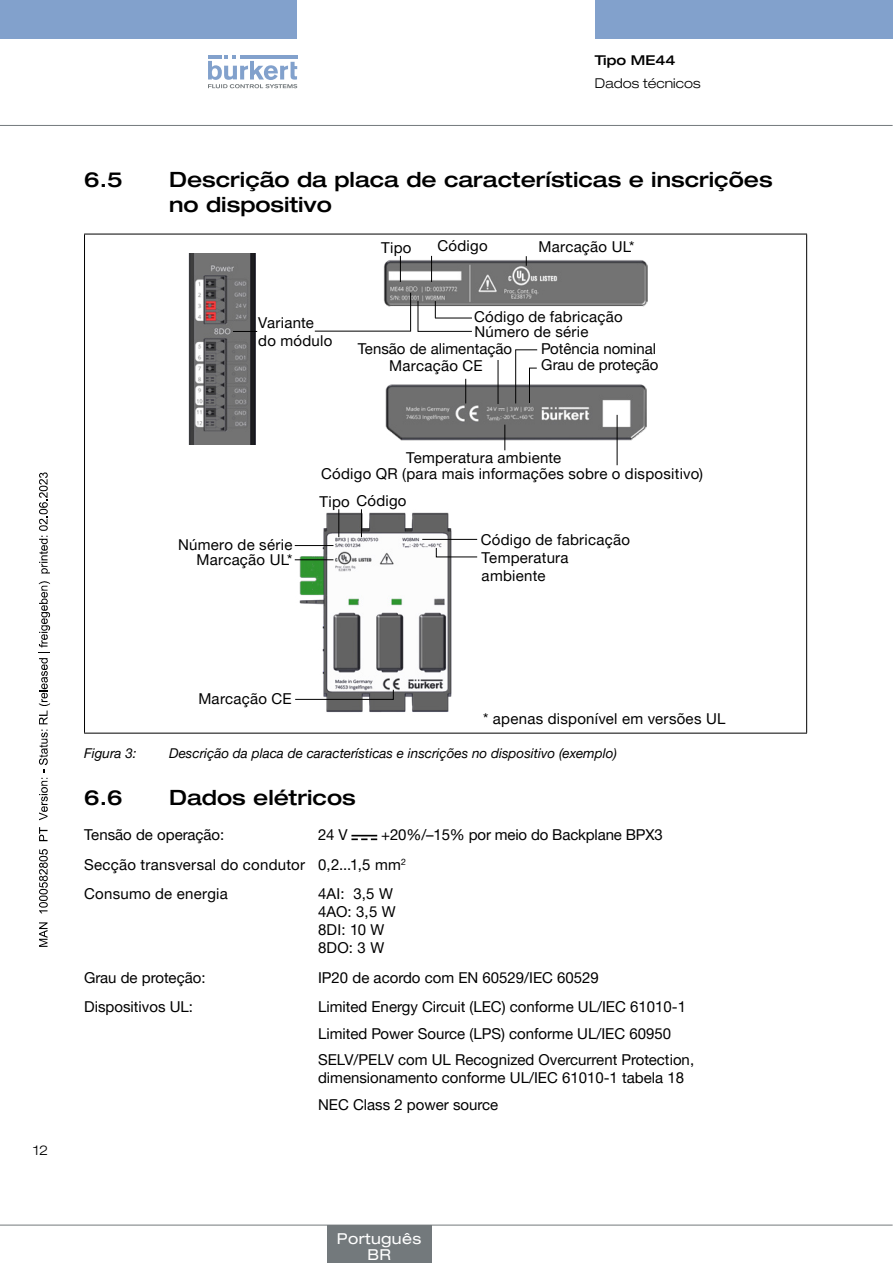
<style>
.page{position:relative;width:893px;height:1263px;background:#fff}
.page>*{position:absolute;margin:0;border:0;box-sizing:border-box;transform-origin:0 0}
.t1{font:500 expanded 21px/25.2px "Helvetica Neue LTW1 G";color:#000}
.t2{font:15px/18px "Helvetica Neue LTW1 G";color:#000}
.t3{font:15px "Helvetica Neue LTW1 G";letter-spacing:.02em;color:#000}
.t4{font:expanded 15px/16.5px "Helvetica Neue LTW1 G";letter-spacing:.025em;color:#fff;text-align:center}
.t5{font:italic 13.5px "Helvetica Neue LTW1 G";color:#000}
.t6{font:300 expanded 13.5px "Helvetica Neue LTW1 G";color:#000}
.t7{font:500 expanded 13.5px "Helvetica Neue LTW1 G";color:#000}
</style>
<div class="page">
<div style="left:0;top:0;width:297px;height:38px;background:#82a1cc"></div>
<div style="left:595px;top:0;width:298px;height:38px;background:#82a1cc"></div>
<svg style="left:208px;top:55px;width:89px;height:33px"></svg>
<hr style="left:0;top:125px;width:893px;height:1px;background:#73797c">
<hr style="left:84px;top:234px;width:723px;height:1px;background:#000">
<hr style="left:84px;top:234px;width:1px;height:499px;background:#000">
<hr style="left:806px;top:234px;width:1px;height:499px;background:#000">
<hr style="left:84px;top:733px;width:723px;height:1px;background:#000">
<img style="left:385px;top:384px;width:262px;height:56px">
<img style="left:384px;top:260px;width:264px;height:46px">
<svg style="left:529px;top:367px;width:9px;height:37px"></svg>
<svg style="left:400px;top:256px;width:1px;height:26px"></svg>
<svg style="left:431px;top:256px;width:1px;height:26px"></svg>
<svg style="left:465px;top:379px;width:1px;height:24px"></svg>
<svg style="left:504px;top:425px;width:1px;height:25px"></svg>
<hr style="left:617px;top:415px;width:1px;height:50px;background:#000">
<hr style="left:498px;top:360px;width:1px;height:44px;background:#000">
<hr style="left:515px;top:350px;width:1px;height:53px;background:#000">
<svg style="left:515px;top:349px;width:22px;height:1px"></svg>
<hr style="left:418px;top:301px;width:1px;height:31px;background:#000">
<hr style="left:418px;top:331px;width:54px;height:1px;background:#000">
<svg style="left:435px;top:301px;width:1px;height:17px"></svg>
<hr style="left:435px;top:318px;width:37px;height:1px;background:#000">
<img style="left:188px;top:254px;width:68px;height:190px">
<svg style="left:233px;top:331px;width:24px;height:1px"></svg>
<hr style="left:410px;top:293px;width:1px;height:38px;background:#000">
<hr style="left:315px;top:331px;width:95px;height:1px;background:#000">
<img style="left:294px;top:509px;width:184px;height:204px">
<svg style="left:436px;top:547px;width:42px;height:11px"></svg>
<svg style="left:294px;top:689px;width:100px;height:11px"></svg>
<svg style="left:338px;top:509px;width:1px;height:28px"></svg>
<svg style="left:361px;top:509px;width:1px;height:28px"></svg>
<hr style="left:295px;top:559px;width:38px;height:1px;background:#000">
<hr style="left:295px;top:545px;width:38px;height:1px;background:#000">
<hr style="left:422px;top:539px;width:55px;height:1px;background:#000">
<svg style="left:351px;top:835px;width:26px;height:5px"></svg>
<hr style="left:0;top:1225px;width:893px;height:1px;background:#73797c">
<div style="left:327px;top:1225px;width:104px;height:38px;background:#73797c"></div>
<svg style="left:39px;top:922px;width:9px;height:25px"></svg>
<svg style="left:39px;top:849px;width:9px;height:64px"></svg>
<svg style="left:39px;top:827px;width:9px;height:14px"></svg>
<svg style="left:39px;top:581px;width:11px;height:239px"></svg>
<svg style="left:39px;top:472px;width:11px;height:101px"></svg>
<p class="t7" style="left:595px;top:51px;width:82px">Tipo ME44</p>
<p class="t6" style="left:595px;top:75px;width:107px">Dados técnicos</p>
<h1 class="t1" style="left:84px;top:166px;width:40px">6.5</h1>
<h1 class="t1" style="left:169px;top:166px;width:605px">Descrição da placa de características e inscrições no dispositivo</h1>
<p class="t2" style="left:437px;top:237px;width:52px">Código</p>
<p class="t2" style="left:538px;top:238px;width:98px">Marcação UL*</p>
<p class="t2" style="left:381px;top:238px;width:32px">Tipo</p>
<p class="t2" style="left:258px;top:314px;width:76px">Variante do módulo</p>
<p class="t3" style="left:474px;top:308px;width:150px">Código de fabricação</p>
<p class="t2" style="left:474px;top:323px;width:116px">Número de série</p>
<p class="t2" style="left:358px;top:340px;width:156px">Tensão de alimentação</p>
<p class="t2" style="left:389px;top:357px;width:95px">Marcação CE</p>
<p class="t2" style="left:541px;top:340px;width:117px">Potência nominal</p>
<p class="t2" style="left:541px;top:355px;width:119px">Grau de proteção</p>
<p class="t2" style="left:406px;top:448px;width:157px">Temperatura ambiente</p>
<p class="t3" style="left:321px;top:464px;width:383px">Código QR (para mais informações sobre o dispositivo)</p>
<p class="t2" style="left:178px;top:537px;width:116px;line-height:14.7px;text-align:right">Número de série<br>Marcação UL*</p>
<p class="t3" style="left:320px;top:492px;width:88px">Tipo Código</p>
<p class="t3" style="left:481px;top:530px;width:151px">Código de fabricação</p>
<p class="t2" style="left:482px;top:548px;width:88px">Temperatura ambiente</p>
<p class="t6" style="left:33px;top:1142px;width:17px">12</p>
<p class="t2" style="left:198px;top:690px;width:95px">Marcação CE</p>
<p class="t3" style="left:483px;top:709px;width:244px">* apenas disponível em versões UL</p>
<p class="t5" style="left:84px;top:745px;width:54px">Figura 3:</p>
<p class="t5" style="left:169px;top:745px;width:449px">Descrição da placa de características e inscrições no dispositivo (exemplo)</p>
<h1 class="t1" style="left:84px;top:784px;width:40px">6.6</h1>
<h1 class="t1" style="left:169px;top:784px;width:188px">Dados elétricos</h1>
<p class="t2" style="left:84px;top:826px;width:142px">Tensão de operação:</p>
<p class="t2" style="left:318px;top:826px;width:31px">24 V</p>
<p class="t2" style="left:84px;top:820px;width:580px;line-height:29.4px;text-indent:297px">+20%/–15% por meio do Backplane BPX3<br>Secção transversal do condutor 0,2...1,5 mm<sup>2<br></sup>Consumo de energia</p>
<p class="t2" style="left:318px;top:885px;width:79px">4AI: 3,5 W<br>4AO: 3,5 W<br>8DI: 10 W<br>8DO: 3 W</p>
<p class="t2" style="left:84px;top:968px;width:123px">Grau de proteção:</p>
<p class="t2" style="left:318px;top:968px;width:282px">IP20 de acordo com EN 60529/IEC 60529</p>
<p class="t2" style="left:84px;top:997px;width:110px">Dispositivos UL:</p>
<p class="t2" style="left:318px;top:993px;width:378px;line-height:26.5px">Limited Energy Circuit (LEC) conforme UL/IEC 61010-1<br>Limited Power Source (LPS) conforme UL/IEC 60950<br>SELV/PELV com UL Recognized Overcurrent Protection,</p>
<p class="t2" style="left:318px;top:1064px;width:368px;line-height:26.5px">dimensionamento conforme UL/IEC 61010-1 tabela 18<br>NEC Class 2 power source</p>
<p class="t4" style="left:337px;top:1230px;width:86px">Português<br>BR</p>
</div>
